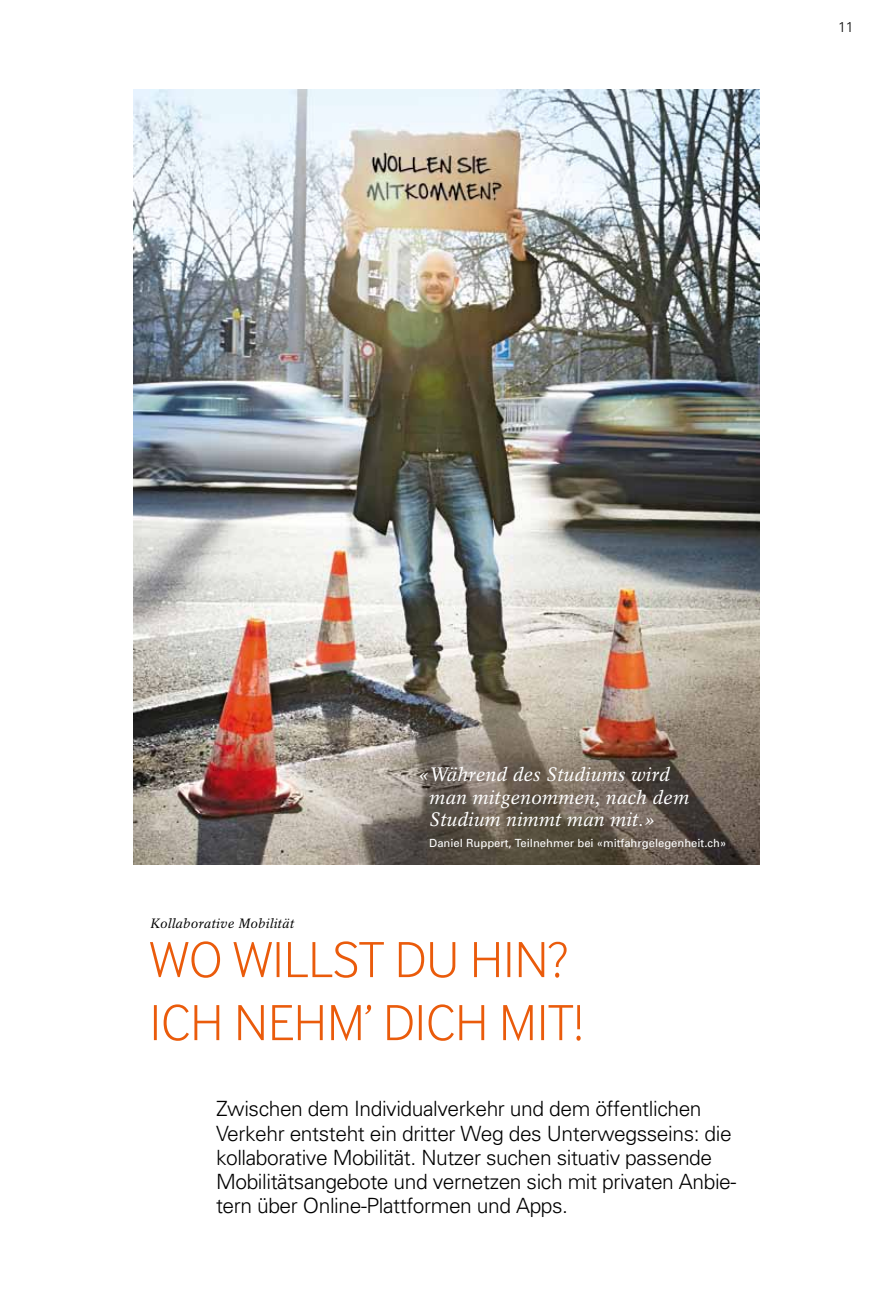
<style>
.page{position:relative;width:893px;height:1289px;background:#fff}
.page>*{position:absolute;margin:0;border:0;box-sizing:border-box;transform-origin:0 0}
.t1{font:300 21px/24px "Univers";letter-spacing:-.02em;color:#000}
.t2{font:italic 19.5px/22.5px "Rotation LT Std";color:#fff}
.t3{font:300 14.25px "Univers";color:#000}
.t4{font:italic 13.5px "Rotation LT Std";letter-spacing:.01em;color:#000}
.t5{font:11.25px "Univers";color:#fff}
</style>
<div class="page">
<img style="left:134px;top:90px;width:625px;height:774px">
<svg style="left:154px;top:1004px;width:427px;height:36px"></svg>
<svg style="left:150px;top:941px;width:417px;height:36px"></svg>
<p class="t3" style="left:838px;top:18px;width:17px">11</p>
<p class="t4" style="left:150px;top:915px;width:146px">Kollaborative Mobilität</p>
<p class="t2" style="left:429px;top:763px;width:262px;text-indent:-11px">«Während des Studiums wird man mitgenommen, nach dem<br>Studium nimmt man mit.»</p>
<p class="t5" style="left:429px;top:836px;width:299px">Daniel Ruppert, Teilnehmer bei «mitfahrgelegenheit.ch»</p>
<p class="t1" style="left:216px;top:1096px;width:522px">Zwischen dem Individualverkehr und dem öffentlichen Verkehr entsteht ein dritter Weg des Unterwegsseins: die kollaborative Mobilität. Nutzer suchen situativ passende Mobilitätsangebote und vernetzen sich mit privaten Anbie&shy;tern über Online-Plattformen und Apps.</p>
</div>
